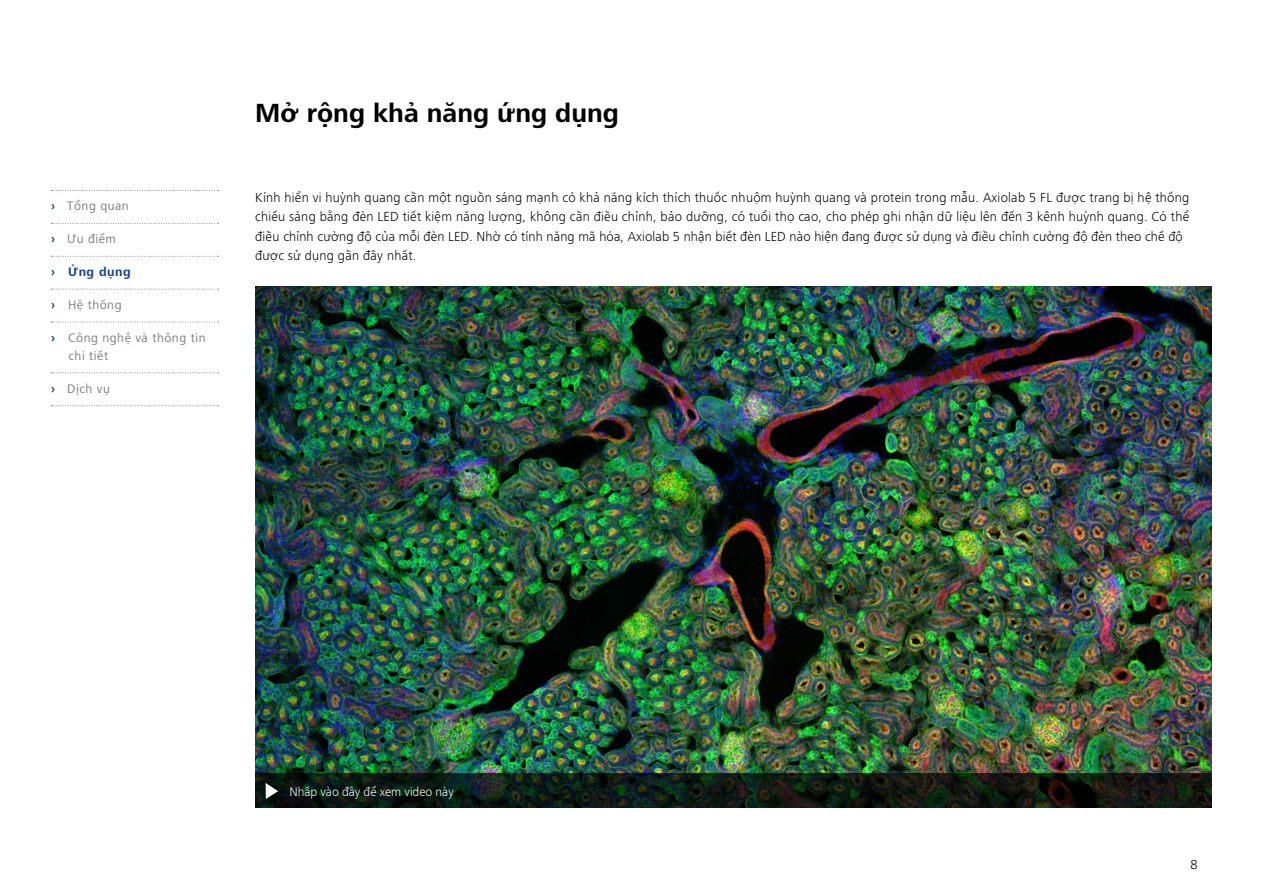
<style>
.page{position:relative;width:1263px;height:893px;background:#fff}
.page>*{position:absolute;margin:0;border:0;box-sizing:border-box;transform-origin:0 0}
.t1{font:700 27px "ZEISS Frutiger Next Viet";color:#000}
.t2{font:300 13.5px/19.5px "ZEISS Frutiger Next Viet";letter-spacing:.02em;color:#000}
.t3{font:12.75px/18px "ZEISS Frutiger Next Viet";letter-spacing:.04em;color:#7c7b7b}
.t4{font:300 12.75px "ZEISS Frutiger Next Viet";color:#fff}
.t5{font:700 12.75px "ZEISS Frutiger Next Viet";letter-spacing:.04em;color:#164194}
.s1{font-weight:700;color:#164194}
</style>
<div class="page">
<img style="left:255px;top:287px;width:957px;height:487px">
<svg style="left:255px;top:774px;width:957px;height:34px;background:#0f1a11"></svg>
<div style="left:264px;top:782px;width:21px;height:24px;background:#000;opacity:.75"></div>
<svg style="left:266px;top:783px;width:12px;height:16px"></svg>
<svg style="left:51px;top:190px;width:168px;height:1px"></svg>
<svg style="left:51px;top:223px;width:168px;height:1px"></svg>
<svg style="left:51px;top:256px;width:168px;height:1px"></svg>
<svg style="left:51px;top:289px;width:168px;height:1px"></svg>
<svg style="left:51px;top:322px;width:168px;height:1px"></svg>
<svg style="left:51px;top:372px;width:168px;height:1px"></svg>
<svg style="left:51px;top:405px;width:168px;height:1px"></svg>
<p class="t3" style="left:51px;top:197px;width:79px"><span class="s1">›</span> Tổng quan</p>
<p class="t3" style="left:51px;top:229px;width:66px"><span class="s1">›</span> Ưu điểm</p>
<p class="t5" style="left:51px;top:263px;width:81px">› Ứng dụng</p>
<p class="t3" style="left:51px;top:295px;width:72px"><span class="s1">›</span> Hệ thống</p>
<p class="t3" style="left:68px;top:328px;width:139px;text-indent:-17px"><span class="s1">›</span> Công nghệ và thông tin chi tiết</p>
<p class="t3" style="left:51px;top:379px;width:60px"><span class="s1">›</span> Dịch vụ</p>
<h1 class="t1" style="left:255px;top:93px;width:365px">Mở rộng khả năng ứng dụng</h1>
<p class="t2" style="left:255px;top:187px;width:936px">Kính hiển vi huỳnh quang cần một nguồn sáng mạnh có khả năng kích thích thuốc nhuộm huỳnh quang và protein trong mẫu. Axiolab 5 FL được trang bị hệ thống chiếu sáng bằng đèn LED tiết kiệm năng lượng, không cần điều chỉnh, bảo dưỡng, có tuổi thọ cao, cho phép ghi nhận dữ liệu lên đến 3 kênh huỳnh quang. Có thể điều chỉnh cường độ của mỗi đèn LED. Nhờ có tính năng mã hóa, Axiolab 5 nhận biết đèn LED nào hiện đang được sử dụng và điều chỉnh cường độ đèn theo chế độ được sử dụng gần đây nhất.</p>
<p class="t4" style="left:289px;top:782px;width:166px">Nhấp vào đây để xem video này</p>
<p class="t2" style="left:1190px;top:854px;width:9px">8</p>
</div>
